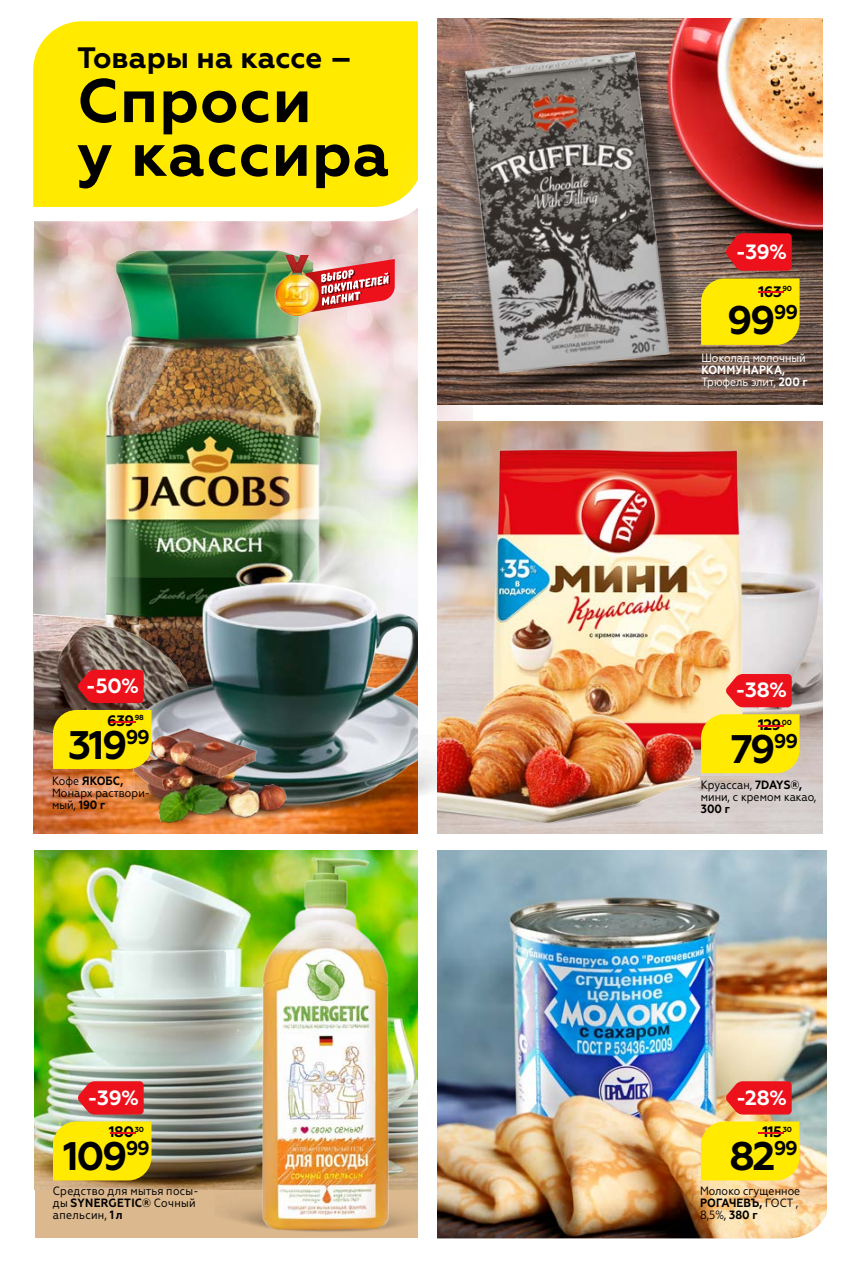
<style>
.page{position:relative;width:859px;height:1263px;background:#fff}
.page>*{position:absolute;margin:0;border:0;box-sizing:border-box;transform-origin:0 0}
.t1{font:700 61.35px/53.7px "Geometria";letter-spacing:.02em;color:#000}
.t2{font:700 39.75px "Geometria";letter-spacing:-.06em;color:#000}
.t3{font:700 29.55px "Geometria";color:#000}
.t4{font:700 20.7px "Geometria";color:#fff}
.t5{font:700 15.15px "Geometria";letter-spacing:-.03em;color:#000}
.t6{font:700 15.15px "Geometria";color:#ed111c;scale:5.5 1}
.t7{font:12px/12px "Geometria Narrow";color:#000}
.t8{font:12px/12px "Geometria Narrow";letter-spacing:.03em;color:#000}
.t9{font:700 12px/12px "Geometria Narrow";letter-spacing:.01em;color:#fff}
.t10{font:12px "Geometria Narrow";color:#fff}
.t11{font:700 12px "Geometria Narrow";color:#000}
.t12{font:700 7.35px "Geometria";letter-spacing:-.03em;color:#000}
.s1{font-weight:400}
.s2{font-weight:700}
</style>
<div class="page">
<img style="left:34px;top:221px;width:324px;height:389px">
<img style="left:35px;top:266px;width:383px;height:526px">
<img style="left:94px;top:246px;width:238px;height:355px">
<div style="left:35px;top:849px;width:383px;height:389px;background:#dbb88e"></div>
<img style="left:35px;top:849px;width:383px;height:340px">
<img style="left:437px;top:421px;width:386px;height:355px">
<img style="left:475px;top:446px;width:286px;height:239px">
<img style="left:437px;top:19px;width:386px;height:386px">
<img style="left:437px;top:850px;width:390px;height:388px">
<div style="left:33px;top:21px;width:385px;height:186px;background:#ffea00"></div>
<img style="left:213px;top:1157px;width:228px;height:82px">
<div style="left:418px;top:0;width:18px;height:1263px;background:#fff"></div>
<img style="left:492px;top:684px;width:315px;height:103px">
<div style="left:701px;top:1121px;width:98px;height:59px;background:#ffea00"></div>
<svg style="left:726px;top:1081px;width:66px;height:33px"></svg>
<div style="left:53px;top:1121px;width:98px;height:59px;background:#ffea00"></div>
<svg style="left:78px;top:1081px;width:66px;height:33px"></svg>
<div style="left:701px;top:714px;width:98px;height:59px;background:#ffea00"></div>
<svg style="left:726px;top:674px;width:66px;height:33px"></svg>
<img style="left:355px;top:758px;width:82px;height:64px">
<img style="left:437px;top:822px;width:127px;height:35px">
<img style="left:437px;top:685px;width:262px;height:137px">
<img style="left:358px;top:80px;width:352px;height:349px">
<img style="left:555px;top:18px;width:239px;height:387px">
<img style="left:399px;top:28px;width:164px;height:390px">
<img style="left:486px;top:384px;width:224px;height:35px">
<img style="left:563px;top:18px;width:223px;height:387px">
<img style="left:449px;top:42px;width:238px;height:342px">
<img style="left:35px;top:609px;width:8px;height:153px">
<img style="left:112px;top:534px;width:306px;height:286px">
<img style="left:237px;top:482px;width:152px;height:173px">
<img style="left:43px;top:601px;width:312px;height:233px">
<img style="left:228px;top:856px;width:168px;height:382px">
<div style="left:53px;top:710px;width:98px;height:59px;background:#ffea00"></div>
<svg style="left:78px;top:670px;width:66px;height:33px"></svg>
<div style="left:701px;top:278px;width:98px;height:67px;background:#ffea00"></div>
<svg style="left:726px;top:233px;width:66px;height:38px"></svg>
<img style="left:275px;top:255px;width:44px;height:61px">
<img style="left:300px;top:259px;width:95px;height:55px">
<h3 class="t3" style="left:77px;top:40px;width:277px">Товары на кассе –</h3>
<h1 class="t1" style="left:77px;top:75px;width:314px">Cпроси<br>у кассира</h1>
<h3 class="t4" style="left:736px;top:239px;width:53px">-39%</h3>
<p class="t12" style="left:782px;top:284px;width:11px">90</p>
<p class="t5" style="left:758px;top:282px;width:25px">163</p>
<p class="t6" style="left:750px;top:282px;width:9px">-</p>
<h2 class="t2" style="left:727px;top:297px;width:72px">99<sup>99</sup></h2>
<p class="t10" style="left:701px;top:351px;width:106px">Шоколад молочный</p>
<p class="t9" style="left:701px;top:364px;width:108px">КОММУНАРКА,<br><span class="s1">Трюфель элит,</span> 200 г</p>
<h3 class="t4" style="left:86px;top:673px;width:55px">-50%</h3>
<h2 class="t2" style="left:68px;top:721px;width:83px">319<sup>99</sup></h2>
<p class="t12" style="left:135px;top:713px;width:11px">98</p>
<p class="t5" style="left:107px;top:712px;width:29px">639</p>
<p class="t6" style="left:102px;top:712px;width:9px">-</p>
<h3 class="t4" style="left:735px;top:678px;width:53px">-38%</h3>
<h2 class="t2" style="left:730px;top:726px;width:69px">79<sup>99</sup></h2>
<p class="t12" style="left:782px;top:718px;width:12px">00</p>
<p class="t5" style="left:758px;top:716px;width:25px">129</p>
<p class="t6" style="left:750px;top:716px;width:9px">-</p>
<p class="t7" style="left:52px;top:774px;width:99px">Кофе <span class="s2">ЯКОБС,<br></span>Монарх раствори&shy;мый, <span class="s2">190 г</span></p>
<p class="t7" style="left:701px;top:779px;width:117px">Круассан, <span class="s2">7DAYS®, </span>мини, с кремом какао,</p>
<p class="t11" style="left:701px;top:802px;width:31px">300 г</p>
<h3 class="t4" style="left:88px;top:1085px;width:53px">-39%</h3>
<h2 class="t2" style="left:63px;top:1133px;width:88px">109<sup>99</sup></h2>
<p class="t12" style="left:135px;top:1125px;width:11px">30</p>
<p class="t5" style="left:109px;top:1123px;width:27px">180</p>
<p class="t6" style="left:102px;top:1123px;width:9px">-</p>
<h3 class="t4" style="left:736px;top:1085px;width:52px">-28%</h3>
<h2 class="t2" style="left:729px;top:1133px;width:70px">82<sup>99</sup></h2>
<p class="t12" style="left:783px;top:1125px;width:11px">30</p>
<p class="t5" style="left:762px;top:1123px;width:21px">115</p>
<p class="t6" style="left:750px;top:1123px;width:9px">-</p>
<p class="t8" style="left:53px;top:1185px;width:147px">Средство для мытья посы&shy;ды <span class="s2">SYNERGETIC®</span> Сочный апельсин, <span class="s2">1 л</span></p>
<p class="t7" style="left:700px;top:1185px;width:102px">Молоко сгущенное<br><span class="s2">РОГАЧЕВЪ,</span> ГОСТ ,<br>8,5%, <span class="s2">380 г</span></p>
</div>
